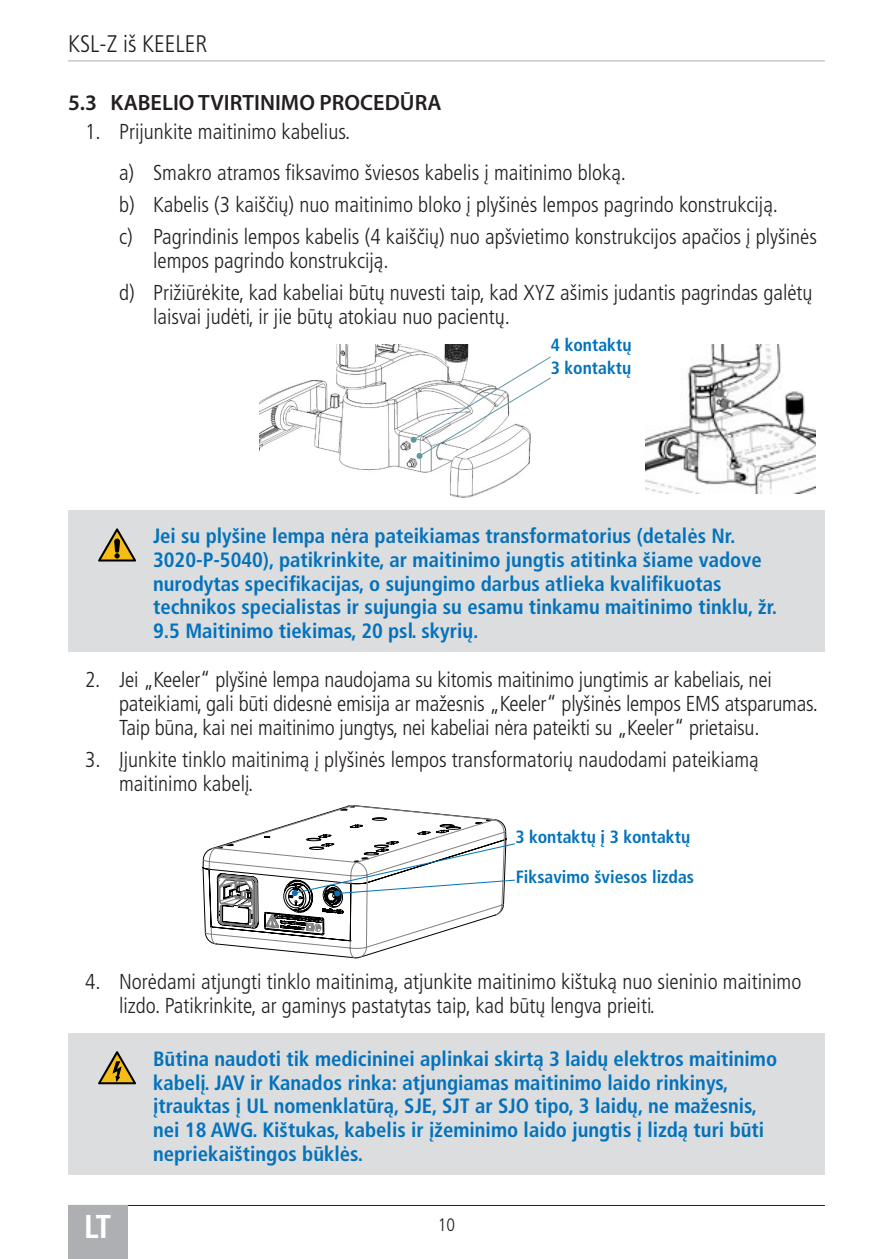
<style>
.page{position:relative;width:893px;height:1259px;background:#fff}
.page>*{position:absolute;margin:0;border:0;box-sizing:border-box;transform-origin:0 0}
.t1{font:700 condensed 33px "Frutiger LT Pro";color:#fff}
.t2{font:300 condensed 24px "Frutiger LT Pro";color:#231f20}
.t3{font:600 22.2px "Myriad Pro";color:#231f20}
.t4{font:300 condensed 21.6px/23.7px "Frutiger LT Pro";color:#231f20}
.Caution_Single{font:700 condensed 20.7px/23.7px "Frutiger LT Pro";color:#0372bb}
.t5{font:300 condensed 18px "Frutiger LT Pro";color:#231f20}
.t6{font:700 condensed 17.7px "Frutiger LT Pro";color:#0372bb}
</style>
<div class="page">
<hr style="left:68px;top:1205px;width:757px;height:1px;background:#231f20">
<div style="left:68px;top:1205px;width:60px;height:54px;background:#aeafb3"></div>
<hr style="left:68px;top:60px;width:757px;height:1px;background:#aeafb3">
<div style="left:68px;top:511px;width:757px;height:141px;background:#dcdddf"></div>
<div style="left:68px;top:1033px;width:757px;height:141px;background:#dcdddf"></div>
<img style="left:646px;top:345px;width:170px;height:149px">
<img style="left:259px;top:344px;width:271px;height:153px">
<svg style="left:411px;top:356px;width:140px;height:103px"></svg>
<svg style="left:98px;top:528px;width:38px;height:33px"></svg>
<svg style="left:203px;top:805px;width:303px;height:153px"></svg>
<svg style="left:292px;top:843px;width:223px;height:53px"></svg>
<svg style="left:98px;top:1051px;width:38px;height:33px"></svg>
<p class="t2" style="left:68px;top:30px;width:141px">KSL-Z iš KEELER</p>
<p class="t3" style="left:68px;top:89px;width:375px">5.3 KABELIO TVIRTINIMO PROCEDŪRA</p>
<p class="t4" style="left:85px;top:120px;width:267px">1. Prijunkite maitinimo kabelius.</p>
<p class="t4" style="left:119px;top:161px;width:509px">a) Smakro atramos fiksavimo šviesos kabelis į maitinimo bloką.</p>
<p class="t4" style="left:119px;top:193px;width:661px">b) Kabelis (3 kaiščių) nuo maitinimo bloko į plyšinės lempos pagrindo konstrukciją.</p>
<p class="t4" style="left:153px;top:225px;width:665px;text-indent:-34px">c) Pagrindinis lempos kabelis (4 kaiščių) nuo apšvietimo konstrukcijos apačios į plyšinės lempos pagrindo konstrukciją.</p>
<p class="t4" style="left:153px;top:281px;width:661px;text-indent:-34px">d) Prižiūrėkite, kad kabeliai būtų nuvesti taip, kad XYZ ašimis judantis pagrindas galėtų laisvai judėti, ir jie būtų atokiau nuo pacientų.</p>
<p class="t6" style="left:551px;top:335px;width:82px">4 kontaktų</p>
<p class="t6" style="left:551px;top:358px;width:82px">3 kontaktų</p>
<p class="Caution_Single" style="left:153px;top:524px;width:626px">Jei su plyšine lempa nėra pateikiamas transformatorius (detalės Nr.<br>3020-P-5040), patikrinkite, ar maitinimo jungtis atitinka šiame vadove nurodytas specifikacijas, o sujungimo darbus atlieka kvalifikuotas technikos specialistas ir sujungia su esamu tinkamu maitinimo tinklu, žr.<br>9.5 Maitinimo tiekimas, 20 psl. skyrių.</p>
<p class="t4" style="left:119px;top:668px;width:700px;text-indent:-34px">2. Jei „Keeler“ plyšinė lempa naudojama su kitomis maitinimo jungtimis ar kabeliais, nei pateikiami, gali būti didesnė emisija ar mažesnis „Keeler“ plyšinės lempos EMS atsparumas.<br>Taip būna, kai nei maitinimo jungtys, nei kabeliai nėra pateikti su „Keeler“ prietaisu.</p>
<p class="t4" style="left:119px;top:748px;width:641px;text-indent:-34px">3. Įjunkite tinklo maitinimą į plyšinės lempos transformatorių naudodami pateikiamą maitinimo kabelį.</p>
<p class="t6" style="left:515px;top:827px;width:176px">3 kontaktų į 3 kontaktų</p>
<p class="t6" style="left:516px;top:866px;width:180px">Fiksavimo šviesos lizdas</p>
<p class="t4" style="left:119px;top:969px;width:684px;text-indent:-34px">4. Norėdami atjungti tinklo maitinimą, atjunkite maitinimo kištuką nuo sieninio maitinimo lizdo. Patikrinkite, ar gaminys pastatytas taip, kad būtų lengva prieiti.</p>
<p class="Caution_Single" style="left:153px;top:1047px;width:626px">Būtina naudoti tik medicininei aplinkai skirtą 3 laidų elektros maitinimo kabelį. JAV ir Kanados rinka: atjungiamas maitinimo laido rinkinys, įtrauktas į UL nomenklatūrą, SJE, SJT ar SJO tipo, 3 laidų, ne mažesnis, nei 18 AWG. Kištukas, kabelis ir įžeminimo laido jungtis į lizdą turi būti nepriekaištingos būklės.</p>
<h1 class="t1" style="left:84px;top:1207px;width:29px">LT</h1>
<p class="t5" style="left:438px;top:1214px;width:19px">10</p>
</div>
